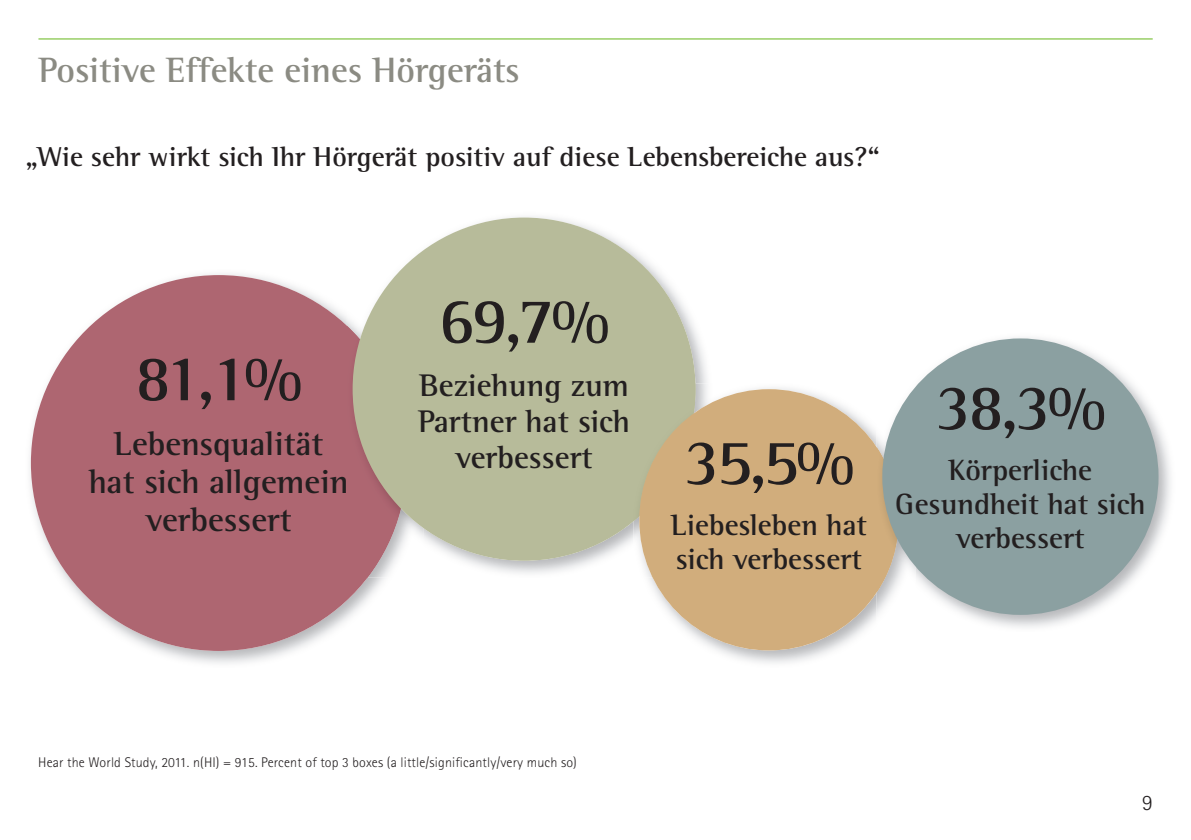
<style>
.page{position:relative;width:1191px;height:840px;background:#fff}
.page>*{position:absolute;margin:0;border:0;box-sizing:border-box;transform-origin:0 0}
.t1{font:700 66px "Rotis Semi Serif Pro";letter-spacing:-.055em;color:#231f20}
.t2{font:700 36px "Rotis Semi Serif Pro";color:#8b8b83}
.t3{font:700 34px/38px "Rotis Semi Serif Pro";color:#231f20;text-align:center}
.t4{font:700 32px/36px "Rotis Semi Serif Pro";color:#231f20;text-align:center}
.t5{font:700 30px/34px "Rotis Semi Serif Pro";color:#231f20}
.t6{font:700 28px "Rotis Semi Serif Pro";color:#231f20}
.t7{font:300 22px "Rotis Sans Serif Pro";color:#231f20}
.t8{font:300 14px "Rotis Sans Serif Pro";letter-spacing:.01em;color:#231f20}
</style>
<div class="page">
<hr style="left:38px;top:38px;width:1114px;height:2px;background:#7fc241">
<img style="left:31px;top:275px;width:336px;height:375px">
<div style="left:31px;top:275px;width:375px;height:375px;background:#ae6671;border-radius:50%"></div>
<img style="left:423px;top:217px;width:284px;height:357px">
<img style="left:347px;top:275px;width:76px;height:274px">
<img style="left:347px;top:325px;width:54px;height:252px">
<img style="left:347px;top:469px;width:2px;height:31px">
<div style="left:352px;top:217px;width:343px;height:343px;background:#b7bb9a;border-radius:50%"></div>
<img style="left:648px;top:388px;width:228px;height:275px">
<img style="left:633px;top:383px;width:79px;height:194px">
<img style="left:633px;top:383px;width:62px;height:138px">
<div style="left:639px;top:389px;width:259px;height:261px;background:#d1ad7c;border-radius:50%"></div>
<img style="left:915px;top:338px;width:256px;height:290px">
<img style="left:876px;top:436px;width:39px;height:180px">
<img style="left:876px;top:446px;width:22px;height:146px">
<div style="left:882px;top:338px;width:276px;height:276px;background:#8ba0a1;border-radius:50%"></div>
<h2 class="t2" style="left:38px;top:56px;width:483px">Positive Effekte eines Hörgeräts</h2>
<h3 class="t6" style="left:25px;top:146px;width:856px">„Wie sehr wirkt sich Ihr Hörgerät positiv auf diese Lebensbereiche aus?“</h3>
<h1 class="t1" style="left:135px;top:353px;width:169px">81,1%</h1>
<h3 class="t3" style="left:89px;top:428px;width:261px">Lebensqualität hat sich allgemein verbessert</h3>
<h1 class="t1" style="left:438px;top:295px;width:173px">69,7%</h1>
<h3 class="t4" style="left:418px;top:370px;width:213px">Beziehung zum<br>Partner hat sich verbessert</h3>
<h1 class="t1" style="left:683px;top:437px;width:173px">35,5%</h1>
<h3 class="t5" style="left:670px;top:511px;width:198px">Liebesleben hat sich verbessert</h3>
<h1 class="t1" style="left:934px;top:382px;width:173px">38,3%</h1>
<h3 class="t5" style="left:895px;top:456px;width:252px;text-align:center">Körperliche<br>Gesundheit hat sich verbessert</h3>
<p class="t8" style="left:38px;top:756px;width:540px">Hear the World Study, 2011. n(HI) = 915. Percent of top 3 boxes (a little/significantly/very much so)</p>
<h3 class="t7" style="left:1142px;top:794px;width:12px">9</h3>
</div>
